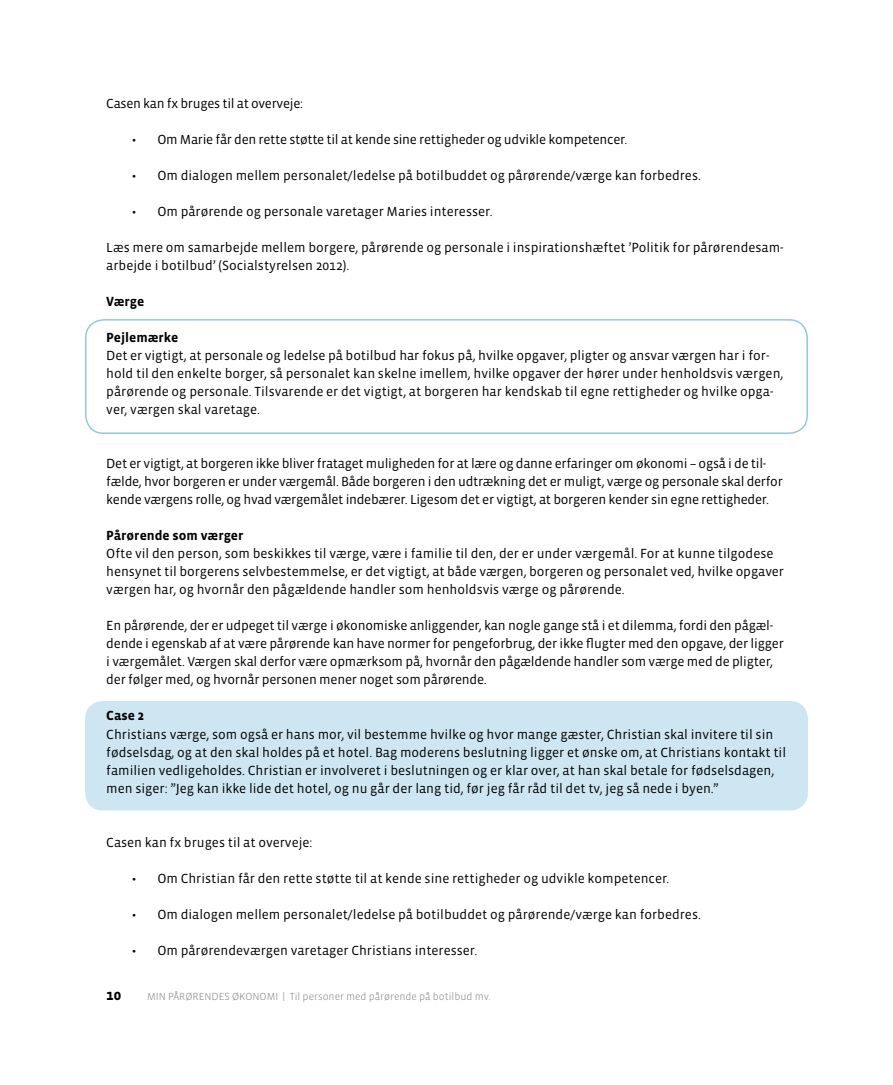
<style>
.page{position:relative;width:893px;height:1085px;background:#fff}
.page>*{position:absolute;margin:0;border:0;box-sizing:border-box;transform-origin:0 0}
.t1{font:700 15px "Vista Sans OT";color:#000}
.br{font:13.5px/18px "Vista Sans OT";color:#000}
.br-2{font:13.5px/18px "Vista Sans OT";letter-spacing:-.02em;color:#000}
.mr{font:700 13.5px "Vista Sans OT";color:#000}
.t2{font:300 10.5px "Vista Sans OT";color:#808285}
</style>
<div class="page">
<div style="left:85px;top:701px;width:723px;height:109px;background:#cde6f2;border-radius:18px"></div>
<div style="left:85px;top:319px;width:723px;height:115px;border:2px solid #8fc9e3;border-radius:18px"></div>
<hr style="left:892px;top:0;width:1px;height:1084px;background:#ffcc28">
<p class="br-2" style="left:106px;top:95px;width:198px">Casen kan fx bruges til at overveje:</p>
<p class="br-2" style="left:132px;top:131px;width:497px">• Om Marie får den rette støtte til at kende sine rettigheder og udvikle kompetencer.</p>
<p class="br" style="left:132px;top:167px;width:571px">• Om dialogen mellem personalet/ledelse på botilbuddet og pårørende/værge kan forbedres.</p>
<p class="br" style="left:132px;top:203px;width:362px">• Om pårørende og personale varetager Maries interesser.</p>
<p class="br" style="left:106px;top:239px;width:679px">Læs mere om samarbejde mellem borgere, pårørende og personale i inspirationshæftet ’Politik for pårørendesam&shy;arbejde i botilbud’ (Socialstyrelsen 2012).</p>
<p class="mr" style="left:106px;top:295px;width:40px">Værge</p>
<p class="mr" style="left:106px;top:331px;width:74px">Pejlemærke</p>
<p class="br" style="left:106px;top:347px;width:679px">Det er vigtigt, at personale og ledelse på botilbud har fokus på, hvilke opgaver, pligter og ansvar værgen har i for&shy;hold til den enkelte borger, så personalet kan skelne imellem, hvilke opgaver der hører under henholdsvis værgen, pårørende og personale. Tilsvarende er det vigtigt, at borgeren har kendskab til egne rettigheder og hvilke opga&shy;ver, værgen skal varetage.</p>
<p class="br-2" style="left:106px;top:455px;width:678px">Det er vigtigt, at borgeren ikke bliver frataget muligheden for at lære og danne erfaringer om økonomi – også i de til&shy;fælde, hvor borgeren er under værgemål. Både borgeren i den udtrækning det er muligt, værge og personale skal derfor kende værgens rolle, og hvad værgemålet indebærer. Ligesom det er vigtigt, at borgeren kender sin egne rettigheder.</p>
<p class="mr" style="left:106px;top:529px;width:139px">Pårørende som værger</p>
<p class="br" style="left:106px;top:545px;width:679px">Ofte vil den person, som beskikkes til værge, være i familie til den, der er under værgemål. For at kunne tilgodese hensynet til borgerens selvbestemmelse, er det vigtigt, at både værgen, borgeren og personalet ved, hvilke opgaver værgen har, og hvornår den pågældende handler som henholdsvis værge og pårørende.</p>
<p class="br" style="left:106px;top:617px;width:679px">En pårørende, der er udpeget til værge i økonomiske anliggender, kan nogle gange stå i et dilemma, fordi den pågæl&shy;dende i egenskab af at være pårørende kan have normer for pengeforbrug, der ikke flugter med den opgave, der ligger i værgemålet. Værgen skal derfor være opmærksom på, hvornår den pågældende handler som værge med de pligter, der følger med, og hvornår personen mener noget som pårørende.</p>
<p class="mr" style="left:106px;top:709px;width:40px">Case 2</p>
<p class="br" style="left:106px;top:725px;width:681px">Christians værge, som også er hans mor, vil bestemme hvilke og hvor mange gæster, Christian skal invitere til sin fødselsdag, og at den skal holdes på et hotel. Bag moderens beslutning ligger et ønske om, at Christians kontakt til familien vedligeholdes. Christian er involveret i beslutningen og er klar over, at han skal betale for fødselsdagen, men siger: ”Jeg kan ikke lide det hotel, og nu går der lang tid, før jeg får råd til det tv, jeg så nede i byen.”</p>
<p class="br" style="left:106px;top:833px;width:208px">Casen kan fx bruges til at overveje:</p>
<p class="br" style="left:132px;top:869px;width:539px">• Om Christian får den rette støtte til at kende sine rettigheder og udvikle kompetencer.</p>
<p class="br" style="left:132px;top:905px;width:571px">• Om dialogen mellem personalet/ledelse på botilbuddet og pårørende/værge kan forbedres.</p>
<p class="br" style="left:132px;top:941px;width:347px">• Om pårørendeværgen varetager Christians interesser.</p>
<p class="t1" style="left:106px;top:986px;width:16px">10</p>
<p class="t2" style="left:147px;top:990px;width:345px">MIN PÅRØRENDES ØKONOMI | Til personer med pårørende på botilbud mv.</p>
</div>
